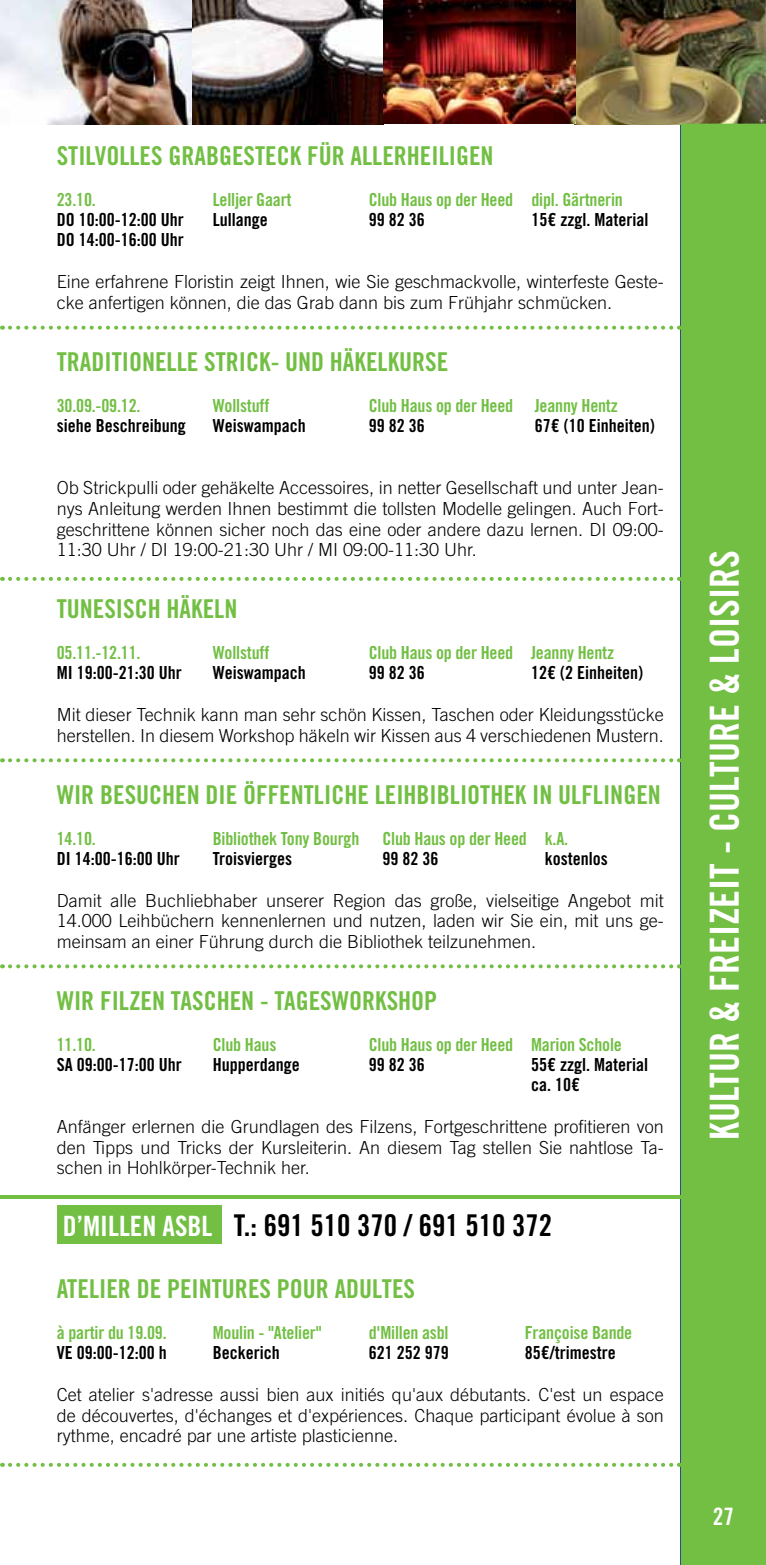
<style>
.page{position:relative;width:766px;height:1565px;background:#fff}
.page>*{position:absolute;margin:0;border:0;box-sizing:border-box;transform-origin:0 0}
.t1{font:40px "Trade Gothic LT Std Bd Cn 20";color:#fff}
.t2{font:30px "Trade Gothic LT Std Bd Cn 20";color:#000}
.t3{font:300 30px "Trade Gothic LT Std";color:#fff}
.t4{font:26px "Trade Gothic LT Std Bd Cn 20";color:#72bf44}
.t5{font:24px "Trade Gothic LT Std Bd Cn 20";color:#fff}
.t6{font:300 18px/20.6px "Trade Gothic LT Std";color:#000;text-align:justify}
.t7{font:18px/20px "Trade Gothic LT Std Bd Cn 20";color:#000}
.t8{font:18px "Trade Gothic LT Std Bd Cn 20";letter-spacing:-.01em;color:#72bf44}
.s1{font-size:28px;color:#fff}
</style>
<div class="page">
<svg style="left:10px;top:326px;width:669px;height:4px"></svg>
<svg style="left:10px;top:577px;width:669px;height:4px"></svg>
<svg style="left:10px;top:758px;width:669px;height:4px"></svg>
<svg style="left:10px;top:964px;width:669px;height:4px"></svg>
<div style="left:57px;top:1206px;width:164px;height:38px;background:#72bf44"></div>
<hr style="left:0;top:1195px;width:697px;height:4px;background:#72bf44">
<img style="left:1px;top:0;width:191px;height:124px">
<svg style="left:192px;top:0;width:191px;height:124px"></svg>
<img style="left:575px;top:0;width:190px;height:124px">
<img style="left:383px;top:0;width:192px;height:124px">
<div style="left:680px;top:124px;width:85px;height:1441px;background:#72bf44"></div>
<svg style="left:10px;top:1463px;width:669px;height:4px"></svg>
<h3 class="t4" style="left:57px;top:140px;width:438px">Stilvolles Grabgesteck für Allerheiligen</h3>
<p class="t8" style="left:57px;top:189px;width:41px">23.10.</p>
<p class="t7" style="left:57px;top:209px;width:128px">DO 10:00-12:00 Uhr<br>DO 14:00-16:00 Uhr</p>
<p class="t8" style="left:213px;top:189px;width:80px">Lelljer Gaart</p>
<p class="t7" style="left:213px;top:209px;width:56px">Lullange</p>
<p class="t8" style="left:368px;top:189px;width:146px">Club Haus op der Heed</p>
<p class="t7" style="left:368px;top:209px;width:57px">99 82 36</p>
<p class="t8" style="left:531px;top:189px;width:93px">dipl. Gärtnerin</p>
<p class="t7" style="left:531px;top:209px;width:118px">15€ zzgl. Material</p>
<p class="t6" style="left:57px;top:271px;width:608px">Eine erfahrene Floristin zeigt Ihnen, wie Sie geschmackvolle, winterfeste Geste&shy;cke anfertigen können, die das Grab dann bis zum Frühjahr schmücken.</p>
<h3 class="t4" style="left:57px;top:346px;width:393px">Traditionelle Strick- und Häkelkurse</h3>
<p class="t8" style="left:57px;top:395px;width:85px">30.09.-09.12.</p>
<p class="t7" style="left:57px;top:415px;width:130px">siehe Beschreibung</p>
<p class="t8" style="left:213px;top:395px;width:58px">Wollstuff</p>
<p class="t7" style="left:213px;top:415px;width:94px">Weiswampach</p>
<p class="t8" style="left:368px;top:395px;width:146px">Club Haus op der Heed</p>
<p class="t7" style="left:368px;top:415px;width:57px">99 82 36</p>
<p class="t8" style="left:534px;top:395px;width:84px">Jeanny Hentz</p>
<p class="t7" style="left:534px;top:415px;width:121px">67€ (10 Einheiten)</p>
<p class="t6" style="left:57px;top:477px;width:608px">Ob Strickpulli oder gehäkelte Accessoires, in netter Gesellschaft und unter Jean&shy;nys Anleitung werden Ihnen bestimmt die tollsten Modelle gelingen. Auch Fort&shy;geschrittene können sicher noch das eine oder andere dazu lernen. DI 09:00- 11:30 Uhr / DI 19:00-21:30 Uhr / MI 09:00-11:30 Uhr.</p>
<h3 class="t4" style="left:57px;top:593px;width:182px">Tunesisch häkeln</h3>
<p class="t8" style="left:57px;top:642px;width:85px">05.11.-12.11.</p>
<p class="t7" style="left:57px;top:663px;width:126px">MI 19:00-21:30 Uhr</p>
<p class="t8" style="left:213px;top:642px;width:58px">Wollstuff</p>
<p class="t7" style="left:213px;top:663px;width:94px">Weiswampach</p>
<p class="t8" style="left:368px;top:642px;width:146px">Club Haus op der Heed</p>
<p class="t7" style="left:368px;top:663px;width:57px">99 82 36</p>
<p class="t8" style="left:531px;top:642px;width:84px">Jeanny Hentz</p>
<p class="t7" style="left:531px;top:663px;width:113px">12€ (2 Einheiten)</p>
<p class="t6" style="left:57px;top:704px;width:608px">Mit dieser Technik kann man sehr schön Kissen, Taschen oder Kleidungsstücke herstellen. In diesem Workshop häkeln wir Kissen aus 4 verschiedenen Mustern.</p>
<h3 class="t4" style="left:57px;top:778px;width:605px">Wir besuchen die öffentliche Leihbibliothek in Ulflingen</h3>
<p class="t8" style="left:57px;top:827px;width:41px">14.10.</p>
<p class="t7" style="left:57px;top:848px;width:124px">DI 14:00-16:00 Uhr</p>
<p class="t8" style="left:382px;top:827px;width:146px">Club Haus op der Heed</p>
<p class="t7" style="left:382px;top:848px;width:57px">99 82 36</p>
<p class="t8" style="left:544px;top:827px;width:25px">k.A.</p>
<p class="t7" style="left:544px;top:848px;width:64px">kostenlos</p>
<p class="t6" style="left:57px;top:889px;width:608px">Damit alle Buchliebhaber unserer Region das große, vielseitige Angebot mit 14.000 Leihbüchern kennenlernen und nutzen, laden wir Sie ein, mit uns ge&shy;meinsam an einer Führung durch die Bibliothek teilzunehmen.</p>
<h3 class="t4" style="left:57px;top:984px;width:382px">Wir filzen Taschen - Tagesworkshop</h3>
<p class="t8" style="left:57px;top:1033px;width:41px">11.10.</p>
<p class="t7" style="left:57px;top:1054px;width:126px">SA 09:00-17:00 Uhr</p>
<p class="t8" style="left:213px;top:827px;width:148px">Bibliothek Tony Bourgh</p>
<p class="t7" style="left:213px;top:848px;width:81px">Troisvierges</p>
<p class="t8" style="left:531px;top:1033px;width:92px">Marion Schole</p>
<p class="t7" style="left:531px;top:1054px;width:118px">55€ zzgl. Material ca. 10€</p>
<p class="t6" style="left:57px;top:1116px;width:608px">Anfänger erlernen die Grundlagen des Filzens, Fortgeschrittene profitieren von den Tipps und Tricks der Kursleiterin. An diesem Tag stellen Sie nahtlose Ta&shy;schen in Hohlkörper-Technik her.</p>
<p class="t8" style="left:213px;top:1033px;width:65px">Club Haus</p>
<p class="t7" style="left:213px;top:1054px;width:88px">Hupperdange</p>
<p class="t8" style="left:368px;top:1033px;width:146px">Club Haus op der Heed</p>
<p class="t7" style="left:368px;top:1054px;width:57px">99 82 36</p>
<h2 class="t2" style="left:63px;top:1207px;width:490px"><span class="s1">d’Millen asbl</span> T.: 691 510 370 / 691 510 372</h2>
<h3 class="t4" style="left:57px;top:1273px;width:360px">Atelier de peintures pour adultes</h3>
<p class="t8" style="left:57px;top:1322px;width:111px">à partir du 19.09.</p>
<p class="t7" style="left:57px;top:1342px;width:111px">VE 09:00-12:00 h</p>
<p class="t8" style="left:524px;top:1322px;width:109px">Françoise Bande</p>
<p class="t7" style="left:524px;top:1342px;width:92px">85€/trimestre</p>
<p class="t6" style="left:57px;top:1384px;width:608px">Cet atelier s'adresse aussi bien aux initiés qu'aux débutants. C'est un espace de découvertes, d'échanges et d'expériences. Chaque participant évolue à son rythme, encadré par une artiste plasticienne.</p>
<p class="t8" style="left:213px;top:1322px;width:110px">Moulin - "Atelier"</p>
<p class="t7" style="left:213px;top:1342px;width:68px">Beckerich</p>
<p class="t8" style="left:368px;top:1322px;width:81px">d'Millen asbl</p>
<p class="t7" style="left:368px;top:1342px;width:81px">621 252 979</p>
<h2 class="t3" style="left:705px;top:1034px;width:505px;rotate:-90deg">programmübersicht - sommaire</h2>
<h1 class="t1" style="left:700px;top:1140px;width:591px;rotate:-90deg">kultur &amp; freizeit - culture &amp; loisirs</h1>
<h3 class="t5" style="left:712px;top:1501px;width:23px">27</h3>
</div>
